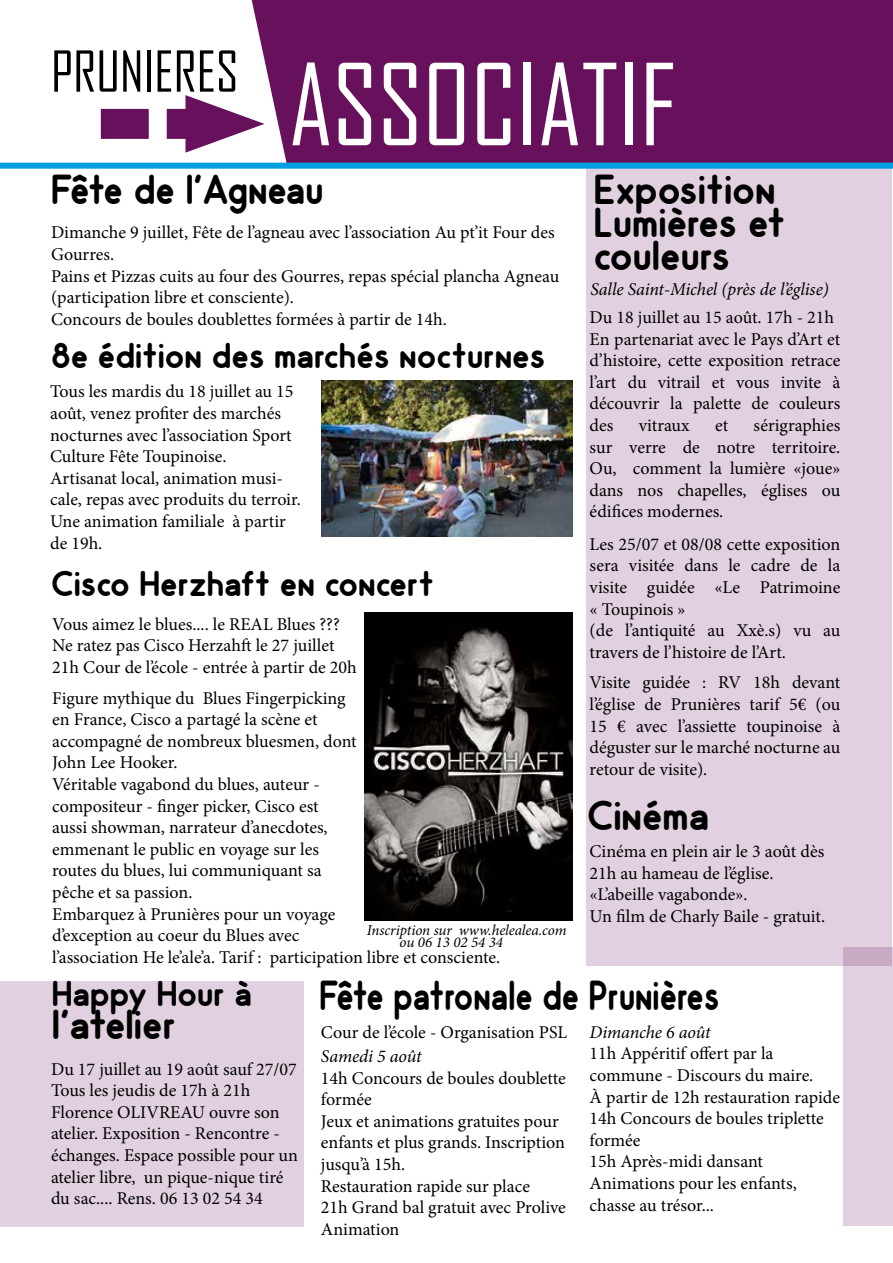
<style>
.page{position:relative;width:893px;height:1263px;background:#fff}
.page>*{position:absolute;margin:0;border:0;box-sizing:border-box;transform-origin:0 0}
.t1{font:108px "Agency FB";color:#fff}
.t2{font:54px "Agency FB";color:#000}
.t3{font:700 42px/33px "Odin";color:#000}
.t4{font:700 42px "Odin";color:#000;scale:.85 1}
.t5{font:700 42px "Odin";letter-spacing:-.03em;color:#000;scale:.95 1}
.t6{font:700 36px "Odin";color:#000}
.t7{font:18px/21.6px "Minion Pro";color:#000}
.t8{font:italic 18px "Minion Pro";letter-spacing:-.01em;color:#000}
.t9{font:italic 15px/12px "Minion Pro";letter-spacing:-.005em;color:#000}
</style>
<div class="page">
<div style="left:252px;top:0;width:641px;height:163px;background:#67115d"></div>
<div style="left:586px;top:163px;width:306px;height:802px;background:#e1d0df"></div>
<div style="left:0;top:981px;width:303px;height:245px;background:#e1d0df"></div>
<div style="left:843px;top:947px;width:50px;height:279px;background:#e1d0df"></div>
<img style="left:321px;top:381px;width:252px;height:155px">
<svg style="left:101px;top:95px;width:164px;height:58px"></svg>
<div style="left:0;top:163px;width:893px;height:6px;background:#009fe3"></div>
<img style="left:365px;top:612px;width:207px;height:309px">
<h2 class="t2" style="left:51px;top:39px;width:189px">PRUNIERES</h2>
<h1 class="t1" style="left:289px;top:39px;width:389px">ASSOCIATIF</h1>
<h3 class="t5" style="left:51px;top:165px;width:288px">Fête de l'Agneau</h3>
<p class="t7" style="left:51px;top:222px;width:510px">Dimanche 9 juillet, Fête de l’agneau avec l’association Au pt’it Four des Gourres.<br>Pains et Pizzas cuits au four des Gourres, repas spécial plancha Agneau (participation libre et consciente).<br>Concours de boules doublettes formées à partir de 14h.</p>
<h3 class="t6" style="left:51px;top:334px;width:496px">8e édition des marchés nocturnes</h3>
<p class="t7" style="left:50px;top:381px;width:252px">Tous les mardis du 18 juillet au 15 août, venez profiter des marchés nocturnes avec l’association Sport<br>Culture Fête Toupinoise.<br>Artisanat local, animation musi&shy;cale, repas avec produits du terroir.<br>Une animation familiale à partir de 19h.</p>
<h3 class="t6" style="left:51px;top:562px;width:384px">Cisco Herzhaft en concert</h3>
<p class="t7" style="left:52px;top:613px;width:306px">Vous aimez le blues.... le REAL Blues ???<br>Ne ratez pas Cisco Herzahft le 27 juillet<br>21h Cour de l’école - entrée à partir de 20h</p>
<p class="t7" style="left:52px;top:687px;width:449px">Figure mythique du Blues Fingerpicking<br>en France, Cisco a partagé la scène et<br>accompagné de nombreux bluesmen, dont<br>John Lee Hooker.<br>Véritable vagabond du blues, auteur -<br>compositeur - finger picker, Cisco est<br>aussi showman, narrateur d’anecdotes,<br>emmenant le public en voyage sur les<br>routes du blues, lui communiquant sa<br>pêche et sa passion.<br>Embarquez à Prunières pour un voyage<br>d’exception au coeur du Blues avec<br>l’association He le’ale’a. Tarif : participation libre et consciente.</p>
<p class="t9" style="left:399px;top:924px;width:169px;text-indent:-33px">Inscription sur www.helealea.com ou 06 13 02 54 34</p>
<h3 class="t3" style="left:594px;top:173px;width:193px">Exposition<br>Lumières et couleurs</h3>
<p class="t8" style="left:590px;top:277px;width:240px">Salle Saint-Michel (près de l’église)</p>
<p class="t7" style="left:590px;top:306px;width:252px">Du 18 juillet au 15 août. 17h - 21h<br>En partenariat avec le Pays d’Art et d’histoire, cette exposition retrace l’art du vitrail et vous invite à découvrir la palette de couleurs des</p>
<p class="t7" style="left:590px;top:414px;width:252px;text-align:justify;text-indent:164px">sérigraphies sur verre de notre territoire.<br>Ou, comment la lumière «joue» dans nos chapelles, églises ou édifices modernes.</p>
<p class="t7" style="left:590px;top:533px;width:252px">Les 25/07 et 08/08 cette exposition sera visitée dans le cadre de la visite guidée «Le Patrimoine « Toupinois »<br>(de l’antiquité au Xxè.s) vu au travers de l’histoire de l’Art.</p>
<p class="t7" style="left:590px;top:672px;width:252px;text-align:justify">Visite guidée : RV 18h devant l’église de Prunières tarif 5€ (ou 15 € avec l’assiette toupinoise à déguster sur le marché nocturne au retour de visite).</p>
<p class="t7" style="left:639px;top:414px;width:52px">vitraux</p>
<p class="t7" style="left:715px;top:414px;width:15px">et</p>
<h3 class="t3" style="left:587px;top:799px;width:124px">Cinéma</h3>
<p class="t7" style="left:590px;top:841px;width:237px">Cinéma en plein air le 3 août dès<br>21h au hameau de l’église. «L’abeille vagabonde».<br>Un film de Charly Baile - gratuit.</p>
<h3 class="t6" style="left:52px;top:973px;width:202px">Happy Hour à</h3>
<h3 class="t3" style="left:52px;top:1008px;width:125px">l'atelier</h3>
<p class="t7" style="left:51px;top:1058px;width:248px">Du 17 juillet au 19 août sauf 27/07<br>Tous les jeudis de 17h à 21h<br>Florence OLIVREAU ouvre son atelier. Exposition - Rencontre - échanges. Espace possible pour un atelier libre, un pique-nique tiré du sac.... Rens. 06 13 02 54 34</p>
<h3 class="t4" style="left:319px;top:971px;width:472px">Fête patronale de Prunières</h3>
<p class="t7" style="left:321px;top:1021px;width:248px">Cour de l’école - Organisation PSL</p>
<p class="t8" style="left:321px;top:1044px;width:102px">Samedi 5 août</p>
<p class="t7" style="left:321px;top:1067px;width:246px">14h Concours de boules doublette formée<br>Jeux et animations gratuites pour enfants et plus grands. Inscription jusqu’à 15h.<br>Restauration rapide sur place<br>21h Grand bal gratuit avec Prolive<br>Animation</p>
<p class="t8" style="left:590px;top:1020px;width:123px">Dimanche 6 août</p>
<p class="t7" style="left:590px;top:1043px;width:252px">11h Appéritif offert par la commune - Discours du maire.<br>À partir de 12h restauration rapide<br>14h Concours de boules triplette formée<br>15h Après-midi dansant<br>Animations pour les enfants, chasse au trésor...</p>
</div>
